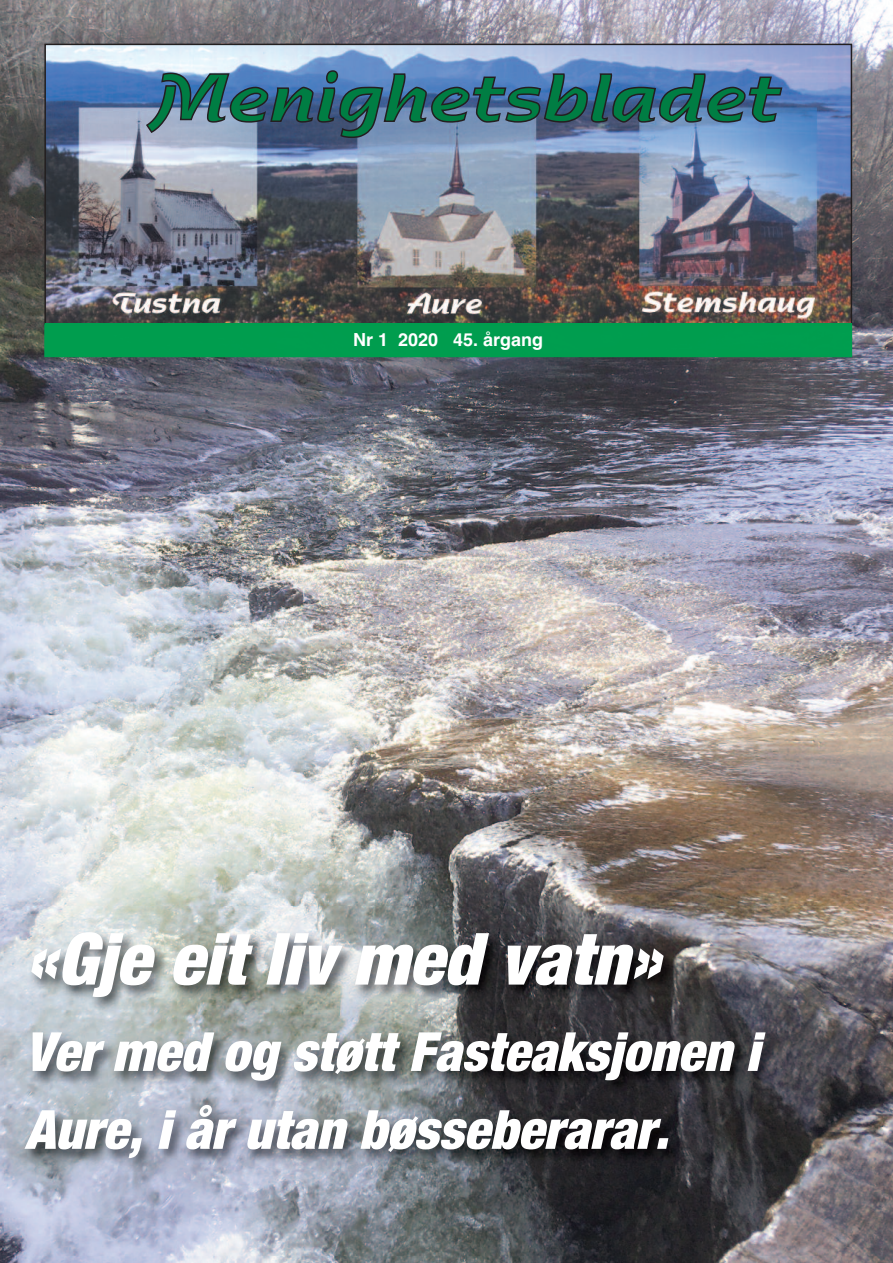
<style>
.page{position:relative;width:893px;height:1263px;background:#fff}
.page>*{position:absolute;margin:0;border:0;box-sizing:border-box;transform-origin:0 0}
.t1{font:italic 900 condensed 72px "Helvetica Neue";color:#fff}
.t2{font:italic 900 condensed 54px/77.8px "Helvetica Neue";color:#fff}
.t3{font:700 18px "Helvetica";color:#fff}
</style>
<div class="page">
<img style="left:0;top:0;width:893px;height:1263px">
<img style="left:44px;top:47px;width:808px;height:310px">
<div style="left:44px;top:44px;width:808px;height:281px;border:2px solid #231f20"></div>
<hr style="left:44px;top:323px;width:808px;height:2px;background:#009c4e">
<svg style="left:146px;top:71px;width:635px;height:66px;background:#407486"></svg>
<img style="left:5px;top:906px;width:877px;height:350px">
<p class="t3" style="left:353px;top:329px;width:192px">Nr 1 2020 45. årgang</p>
<h1 class="t1" style="left:25px;top:914px;width:656px">«Gje eit liv med vatn»</h1>
<p class="t2" style="left:25px;top:1012px;width:750px">Ver med og støtt Fasteaksjonen i<br>Aure, i år utan bøsseberarar.</p>
</div>
